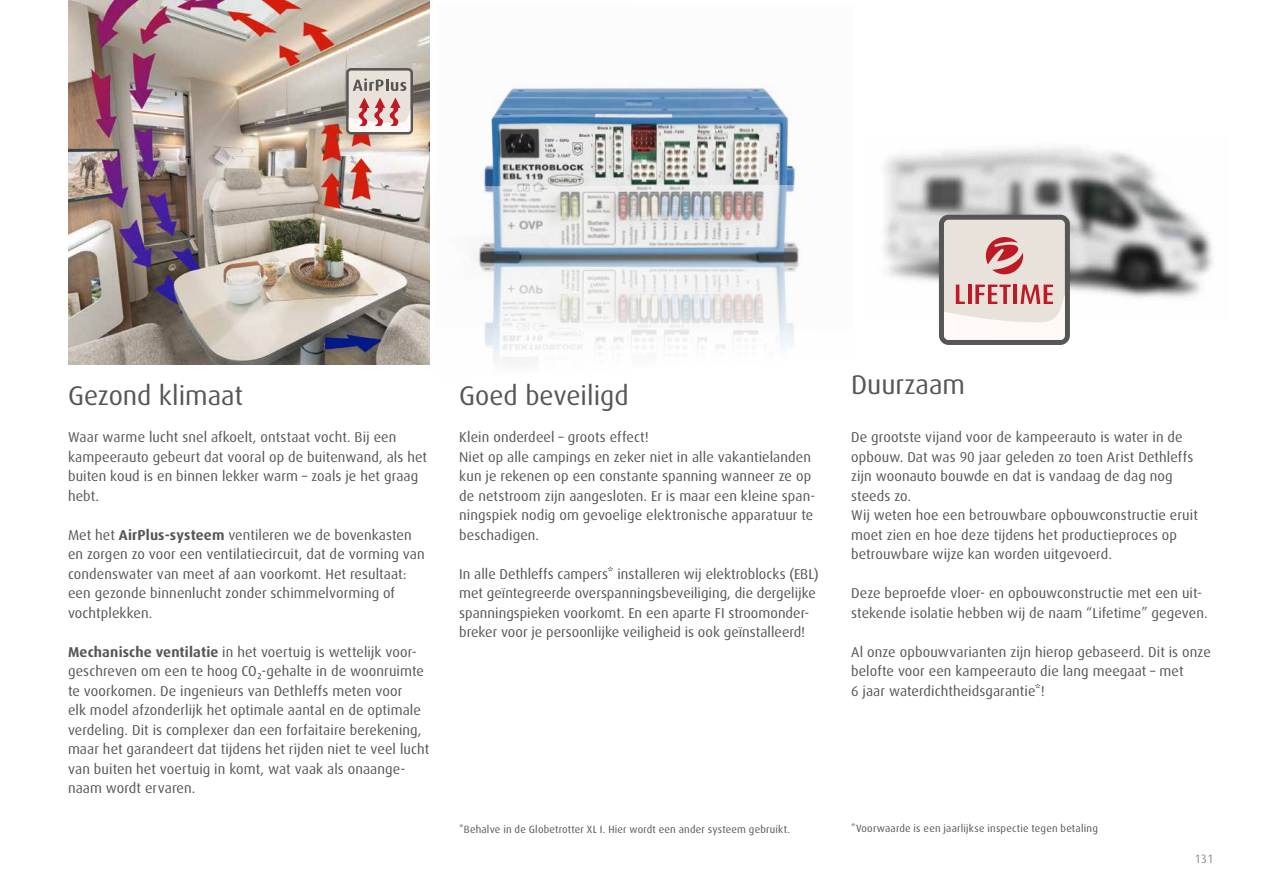
<style>
.page{position:relative;width:1263px;height:893px;background:#fff}
.page>*{position:absolute;margin:0;border:0;box-sizing:border-box;transform-origin:0 0}
.t1{font:27px "Dax Pro";color:#565656}
.t2{font:14.25px/19.5px "Dax OT";letter-spacing:.005em;color:#565656}
.t3{font:300 12px "Dax OT";color:#565656}
.t4{font:10.5px "Dax OT";letter-spacing:.02em;color:#565656}
.s1{font-weight:700}
</style>
<div class="page">
<img style="left:480px;top:85px;width:317px;height:100px">
<img style="left:472px;top:185px;width:327px;height:180px">
<img style="left:68px;top:0;width:361px;height:364px">
<svg style="left:346px;top:68px;width:67px;height:67px"></svg>
<img style="left:883px;top:147px;width:330px;height:151px">
<svg style="left:939px;top:215px;width:131px;height:130px"></svg>
<h1 class="t1" style="left:68px;top:378px;width:177px">Gezond klimaat</h1>
<h1 class="t1" style="left:459px;top:378px;width:171px">Goed beveiligd</h1>
<h1 class="t1" style="left:851px;top:368px;width:115px">Duurzaam</h1>
<p class="t2" style="left:68px;top:428px;width:360px">Waar warme lucht snel afkoelt, ontstaat vocht. Bij een kampeerauto gebeurt dat vooral op de buitenwand, als het buiten koud is en binnen lekker warm – zoals je het graag hebt.</p>
<p class="t2" style="left:68px;top:525px;width:358px">Met het <span class="s1">AirPlus-systeem</span> ventileren we de bovenkasten en zorgen zo voor een ventilatiecircuit, dat de vorming van condenswater van meet af aan voorkomt. Het resultaat: een gezonde binnenlucht zonder schimmelvorming of vochtplekken.</p>
<p class="t2" style="left:68px;top:642px;width:363px"><span class="s1">Mechanische ventilatie</span> in het voertuig is wettelijk voor&shy;geschreven om een te hoog CO₂-gehalte in de woonruimte te voorkomen. De ingenieurs van Dethleffs meten voor<br>elk model afzonderlijk het optimale aantal en de optimale verdeling. Dit is complexer dan een forfaitaire berekening, maar het garandeert dat tijdens het rijden niet te veel lucht van buiten het voertuig in komt, wat vaak als onaange&shy;naam wordt ervaren.</p>
<p class="t2" style="left:459px;top:428px;width:358px">Klein onderdeel – groots effect!<br>Niet op alle campings en zeker niet in alle vakantielanden kun je rekenen op een constante spanning wanneer ze op de netstroom zijn aangesloten. Er is maar een kleine span&shy;ningspiek nodig om gevoelige elektronische apparatuur te beschadigen.</p>
<p class="t2" style="left:459px;top:564px;width:361px">In alle Dethleffs campers* installeren wij elektroblocks (EBL) met geïntegreerde overspanningsbeveiliging, die dergelijke spanningspieken voorkomt. En een aparte FI stroomonder&shy;breker voor je persoonlijke veiligheid is ook geïnstalleerd!</p>
<p class="t4" style="left:459px;top:823px;width:332px">*Behalve in de Globetrotter XL I. Hier wordt een ander systeem gebruikt.</p>
<p class="t2" style="left:851px;top:428px;width:348px">De grootste vijand voor de kampeerauto is water in de opbouw. Dat was 90 jaar geleden zo toen Arist Dethleffs zijn woonauto bouwde en dat is vandaag de dag nog steeds zo.<br>Wij weten hoe een betrouwbare opbouwconstructie eruit moet zien en hoe deze tijdens het productieproces op betrouwbare wijze kan worden uitgevoerd.</p>
<p class="t2" style="left:851px;top:584px;width:358px">Deze beproefde vloer- en opbouwconstructie met een uit&shy;stekende isolatie hebben wij de naam “Lifetime” gegeven.</p>
<p class="t2" style="left:851px;top:642px;width:361px">Al onze opbouwvarianten zijn hierop gebaseerd. Dit is onze belofte voor een kampeerauto die lang meegaat – met<br>6 jaar waterdichtheidsgarantie*!</p>
<p class="t4" style="left:851px;top:822px;width:248px">*Voorwaarde is een jaarlijkse inspectie tegen betaling</p>
<p class="t3" style="left:1195px;top:851px;width:19px">131</p>
</div>
